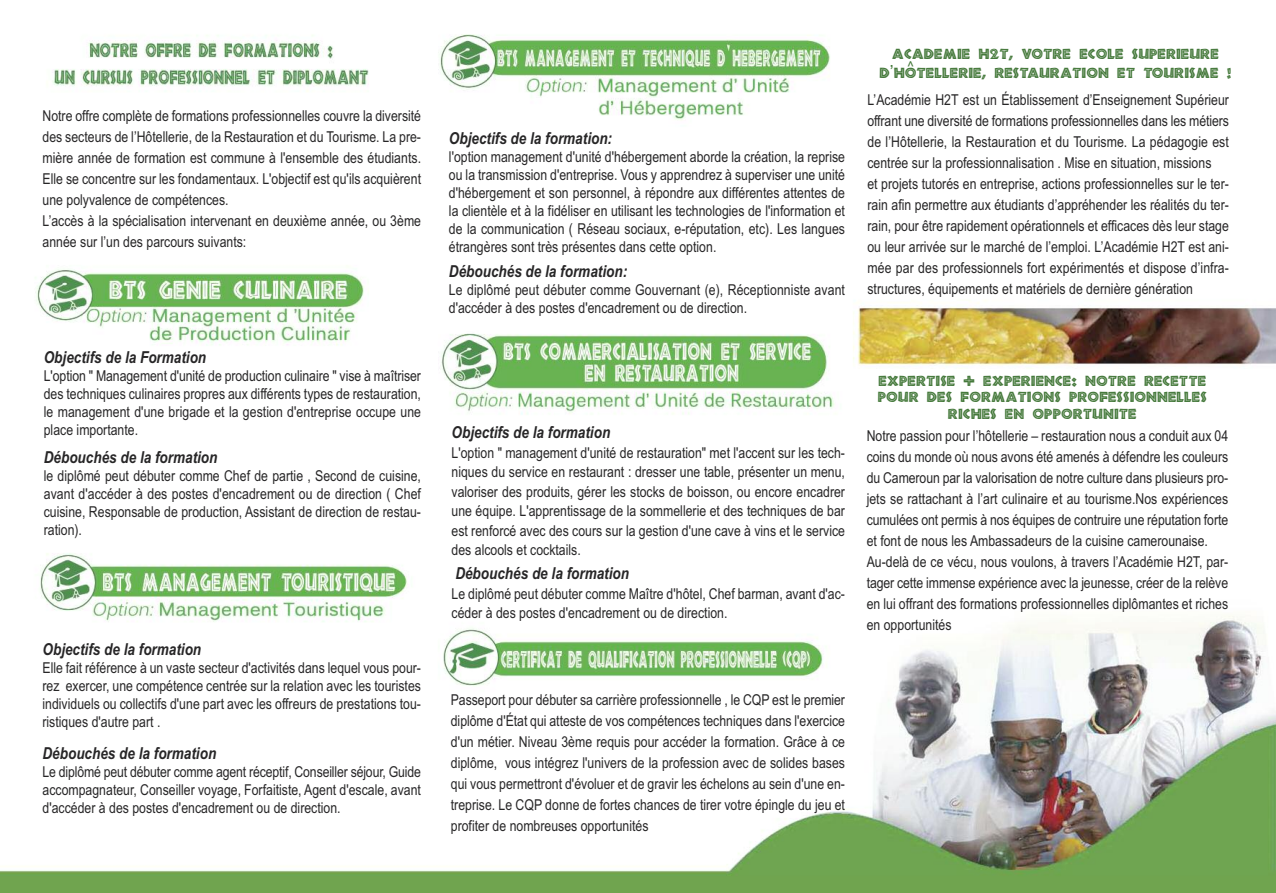
<style>
.page{position:relative;width:1276px;height:893px;background:#fff}
.page>*{position:absolute;margin:0;border:0;box-sizing:border-box;transform-origin:0 0}
.t1{font:italic 700 16.5px "Arial Narrow";color:#272627}
.t2{font:15px/21px "Arial Narrow";color:#272627;text-align:justify}
.t3{font:13.5px/16.2px "African";color:#45793b;text-align:center}
.t4{font:13.5px "Arial";color:#45793b}
.s1{font-family:"Arial";font-size:18px}
</style>
<div class="page">
<img style="left:0;top:34px;width:1275px;height:858px">
<p class="t2" style="left:43px;top:105px;width:380px;text-align:left">Notre offre complète de formations professionnelles couvre la diversité des secteurs de l’Hôtellerie, de la Restauration et du Tourisme. La pre&shy;mière année de formation est commune à l'ensemble des étudiants.<br>Elle se concentre sur les fondamentaux. L'objectif est qu'ils acquièrent une polyvalence de compétences.<br>L’accès à la spécialisation intervenant en deuxième année, ou 3ème année sur l’un des parcours suivants:</p>
<p class="t1" style="left:44px;top:347px;width:164px">Objectifs de la Formation</p>
<p class="t2" style="left:44px;top:367px;width:379px;line-height:18px">L'option " Management d'unité de production culinaire " vise à maîtriser des techniques culinaires propres aux différents types de restauration, le management d'une brigade et la gestion d'entreprise occupe une place importante.</p>
<p class="t1" style="left:44px;top:448px;width:175px">Débouchés de la formation</p>
<p class="t2" style="left:44px;top:467px;width:379px;line-height:18px">le diplômé peut débuter comme Chef de partie , Second de cuisine, avant d'accéder à des postes d'encadrement ou de direction ( Chef cuisine, Responsable de production, Assistant de direction de restau&shy;ration).</p>
<p class="t1" style="left:43px;top:640px;width:160px">Objectifs de la formation</p>
<p class="t2" style="left:42px;top:659px;width:380px;line-height:18px">Elle fait référence à un vaste secteur d'activités dans lequel vous pour&shy;rez exercer, une compétence centrée sur la relation avec les touristes individuels ou collectifs d'une part avec les offreurs de prestations tou&shy;ristiques d'autre part .</p>
<p class="t1" style="left:43px;top:744px;width:175px">Débouchés de la formation</p>
<p class="t2" style="left:43px;top:763px;width:380px;line-height:18px">Le diplômé peut débuter comme agent réceptif, Conseiller séjour, Guide accompagnateur, Conseiller voyage, Forfaitiste, Agent d'escale, avant d'accéder à des postes d'encadrement ou de direction.</p>
<p class="t1" style="left:449px;top:128px;width:165px">Objectifs de la formation:</p>
<p class="t2" style="left:449px;top:148px;width:398px;line-height:18px">l'option management d'unité d'hébergement aborde la création, la reprise ou la transmission d'entreprise. Vous y apprendrez à superviser une unité d'hébergement et son personnel, à répondre aux différentes attentes de la clientèle et à la fidéliser en utilisant les technologies de l'information et de la communication ( Réseau sociaux, e-réputation, etc). Les langues étrangères sont très présentes dans cette option.</p>
<p class="t1" style="left:449px;top:262px;width:180px">Débouchés de la formation:</p>
<p class="t2" style="left:449px;top:281px;width:398px;line-height:18px">Le diplômé peut débuter comme Gouvernant (e), Réceptionniste avant d'accéder à des postes d'encadrement ou de direction.</p>
<p class="t3" style="left:879px;top:45px;width:353px;line-height:18.8px">BDBEFNJF I3U- WPUSF FDPMF TVQFSJFVSF<br>E<span class="s1">’</span>IpUFMMFSJF- SFTUBVSBUJPO FU UPVSJTNF "</p>
<p class="t4" style="left:907px;top:59px;width:8px">^</p>
<p class="t2" style="left:867px;top:89px;width:363px;text-align:left">L’Académie H2T est un Établissement d’Enseignement Supérieur offrant une diversité de formations professionnelles dans les métiers de l’Hôtellerie, la Restauration et du Tourisme. La pédagogie est centrée sur la professionnalisation . Mise en situation, missions<br>et projets tutorés en entreprise, actions professionnelles sur le ter&shy;rain afin permettre aux étudiants d’appréhender les réalités du ter&shy;rain, pour être rapidement opérationnels et efficaces dès leur stage ou leur arrivée sur le marché de l’emploi. L’Académie H2T est ani&shy;mée par des professionnels fort expérimentés et dispose d’infra&shy;structures, équipements et matériels de dernière génération</p>
<p class="t1" style="left:451px;top:423px;width:160px">Objectifs de la formation</p>
<p class="t2" style="left:451px;top:443px;width:395px;line-height:19.5px">L'option " management d'unité de restauration" met l'accent sur les tech&shy;niques du service en restaurant : dresser une table, présenter un menu, valoriser des produits, gérer les stocks de boisson, ou encore encadrer une équipe. L'apprentissage de la sommellerie et des techniques de bar est renforcé avec des cours sur la gestion d'une cave à vins et le service des alcools et cocktails.</p>
<p class="t1" style="left:455px;top:564px;width:175px">Débouchés de la formation</p>
<p class="t2" style="left:451px;top:584px;width:395px;line-height:19.5px">Le diplômé peut débuter comme Maître d'hôtel, Chef barman, avant d'ac&shy;céder à des postes d'encadrement ou de direction.</p>
<p class="t3" style="left:877px;top:374px;width:331px">FYQFSUJTF , FYQFSJFODF; OPUSF SFDFUUF<br>QPVS EFT GPSNBUJPOT QSPGFTTJPOOFMMFT<br>SJDIFT FO PQQPSUVOJUF</p>
<p class="t2" style="left:866px;top:425px;width:363px;text-align:left">Notre passion pour l’hôtellerie – restauration nous a conduit aux 04 coins du monde où nous avons été amenés à défendre les couleurs du Cameroun par la valorisation de notre culture dans plusieurs pro&shy;jets se rattachant à l’art culinaire et au tourisme.Nos expériences cumulées ont permis à nos équipes de contruire une réputation forte et font de nous les Ambassadeurs de la cuisine camerounaise.<br>Au-delà de ce vécu, nous voulons, à travers l’Académie H2T, par&shy;tager cette immense expérience avec la jeunesse, créer de la relève en lui offrant des formations professionnelles diplômantes et riches en opportunités</p>
<p class="t2" style="left:451px;top:690px;width:396px">Passeport pour débuter sa carrière professionnelle , le CQP est le premier diplôme d'État qui atteste de vos compétences techniques dans l'exercice d'un métier. Niveau 3ème requis pour accéder la formation. Grâce à ce diplôme, vous intégrez l'univers de la profession avec de solides bases qui vous permettront d'évoluer et de gravir les échelons au sein d'une en&shy;treprise. Le CQP donne de fortes chances de tirer votre épingle du jeu et profiter de nombreuses opportunités</p>
</div>
